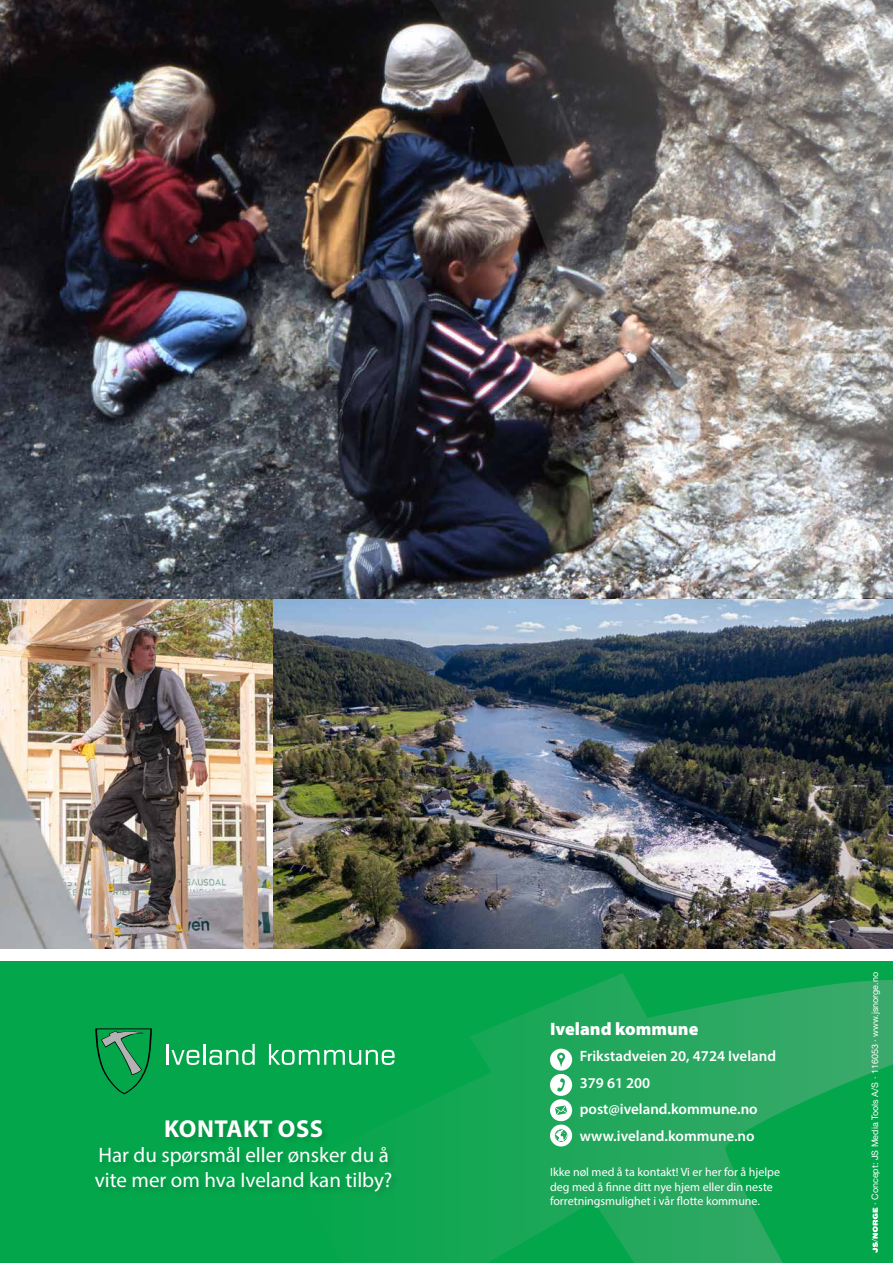
<style>
.page{position:relative;width:893px;height:1263px;background:#fff}
.page>*{position:absolute;margin:0;border:0;box-sizing:border-box;transform-origin:0 0}
.t1{font:700 24.6px "Myriad Pro";letter-spacing:.02em;color:#fff}
.t2{font:21px/25.2px "Myriad Pro";color:#fff}
.t3{font:900 18px "Myriad Pro";color:#fff}
.t4{font:600 15px/26.5px "Myriad Pro";color:#fff}
.t5{font:12px/14.4px "Myriad Pro";color:#fff}
.t6{font:9px "Helvetica Neue LT Std";color:#fff}
</style>
<div class="page">
<div style="left:0;top:961px;width:893px;height:302px;background:#04a64b"></div>
<svg style="left:409px;top:973px;width:484px;height:290px"></svg>
<img style="left:272px;top:598px;width:621px;height:350px">
<img style="left:0;top:598px;width:272px;height:350px">
<img style="left:0;top:0;width:423px;height:598px">
<svg style="left:95px;top:1028px;width:57px;height:66px"></svg>
<hr style="left:166px;top:1044px;width:3px;height:21px;background:#fff">
<svg style="left:172px;top:1050px;width:27px;height:15px"></svg>
<hr style="left:203px;top:1044px;width:2px;height:21px;background:#fff">
<svg style="left:209px;top:1044px;width:46px;height:21px"></svg>
<svg style="left:269px;top:1044px;width:126px;height:21px"></svg>
<svg style="left:872px;top:1207px;width:6px;height:46px"></svg>
<img style="left:423px;top:0;width:470px;height:598px">
<svg style="left:550px;top:1049px;width:22px;height:97px"></svg>
<h1 class="t1" style="left:164px;top:1112px;width:161px">KONTAKT OSS</h1>
<h2 class="t2" style="left:95px;top:1142px;width:299px">Har du spørsmål eller ønsker du å vite mer om hva Iveland kan tilby?</h2>
<h3 class="t3" style="left:550px;top:1016px;width:150px">Iveland kommune</h3>
<p class="t4" style="left:580px;top:1042px;width:198px">Frikstadveien 20, 4724 Iveland<br>379 61 200 post@iveland.kommune.no www.iveland.kommune.no</p>
<p class="t5" style="left:550px;top:1165px;width:232px">Ikke nøl med å ta kontakt! Vi er her for å hjelpe deg med å finne ditt nye hjem eller din neste forretningsmulighet i vår flotte kommune.</p>
<p class="t6" style="left:870px;top:1205px;width:234px;rotate:-90deg">· Concept: JS Media Tools A/S · 116053 · www.jsnorge.no</p>
</div>
